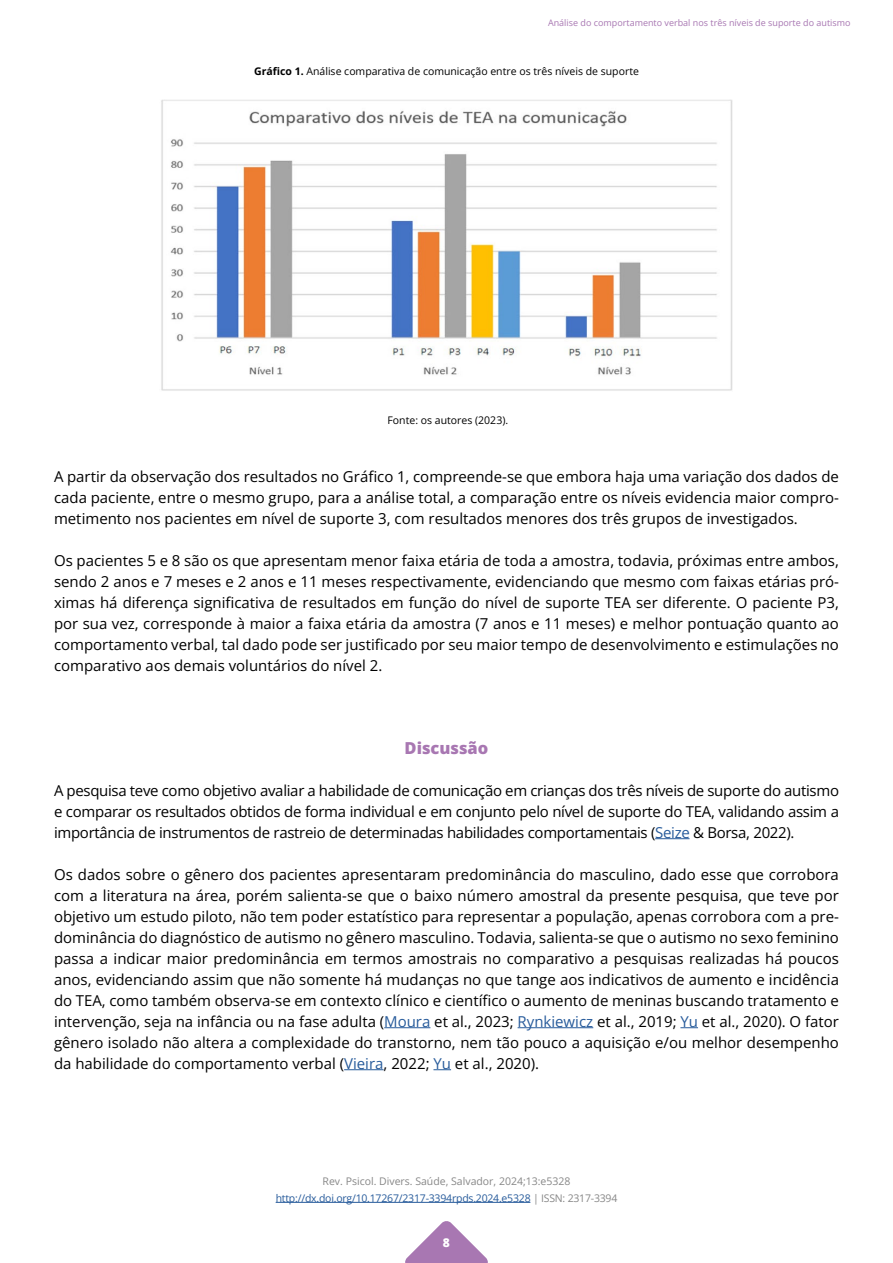
<style>
.page{position:relative;width:893px;height:1263px;background:#fff}
.page>*{position:absolute;margin:0;border:0;box-sizing:border-box;transform-origin:0 0}
.t1{font:800 16.5px "Open Sans";color:#a877b2}
.t2{font:15px/21px "Open Sans";color:#000;text-align:justify}
.t3{font:800 12px "Open Sans";color:#fff}
.t4{font:10.5px/16.5px "Open Sans";letter-spacing:-.02em;color:#878787;text-align:center}
.t5{font:10.5px "Open Sans";color:#000}
.t6{font:9px "Open Sans";color:#a877b2}
.s1{font-weight:700}
.s2{color:#275b9b}
</style>
<div class="page">
<svg style="left:405px;top:1221px;width:83px;height:42px"></svg>
<hr style="left:276px;top:1202px;width:254px;height:1px;background:#275b9b">
<img style="left:161px;top:99px;width:572px;height:292px">
<hr style="left:655px;top:838px;width:34px;height:1px;background:#275b9b">
<hr style="left:384px;top:1027px;width:46px;height:1px;background:#275b9b">
<hr style="left:518px;top:1027px;width:75px;height:1px;background:#275b9b">
<svg style="left:680px;top:1027px;width:18px;height:1px"></svg>
<hr style="left:344px;top:1069px;width:40px;height:1px;background:#275b9b">
<svg style="left:433px;top:1069px;width:18px;height:1px"></svg>
<p class="t6" style="left:548px;top:16px;width:304px">Análise do comportamento verbal nos três níveis de suporte do autismo</p>
<p class="t5" style="left:254px;top:64px;width:386px"><span class="s1">Gráfico 1.</span> Análise comparativa de comunicação entre os três níveis de suporte</p>
<p class="t5" style="left:388px;top:413px;width:122px">Fonte: os autores (2023).</p>
<p class="t2" style="left:54px;top:466px;width:786px">A partir da observação dos resultados no Gráfico 1, compreende-se que embora haja uma variação dos dados de cada paciente, entre o mesmo grupo, para a análise total, a comparação entre os níveis evidencia maior compro&shy;metimento nos pacientes em nível de suporte 3, com resultados menores dos três grupos de investigados.</p>
<p class="t2" style="left:54px;top:550px;width:786px">Os pacientes 5 e 8 são os que apresentam menor faixa etária de toda a amostra, todavia, próximas entre ambos, sendo 2 anos e 7 meses e 2 anos e 11 meses respectivamente, evidenciando que mesmo com faixas etárias pró&shy;ximas há diferença significativa de resultados em função do nível de suporte TEA ser diferente. O paciente P3, por sua vez, corresponde à maior a faixa etária da amostra (7 anos e 11 meses) e melhor pontuação quanto ao comportamento verbal, tal dado pode ser justificado por seu maior tempo de desenvolvimento e estimulações no comparativo aos demais voluntários do nível 2.</p>
<p class="t1" style="left:405px;top:735px;width:85px">Discussão</p>
<p class="t2" style="left:54px;top:780px;width:787px">A pesquisa teve como objetivo avaliar a habilidade de comunicação em crianças dos três níveis de suporte do autismo e comparar os resultados obtidos de forma individual e em conjunto pelo nível de suporte do TEA, validando assim a importância de instrumentos de rastreio de determinadas habilidades comportamentais (<span class="s2">Seize</span> &amp; Borsa, 2022).</p>
<p class="t2" style="left:54px;top:864px;width:786px">Os dados sobre o gênero dos pacientes apresentaram predominância do masculino, dado esse que corrobora com a literatura na área, porém salienta-se que o baixo número amostral da presente pesquisa, que teve por objetivo um estudo piloto, não tem poder estatístico para representar a população, apenas corrobora com a pre&shy;dominância do diagnóstico de autismo no gênero masculino. Todavia, salienta-se que o autismo no sexo feminino passa a indicar maior predominância em termos amostrais no comparativo a pesquisas realizadas há poucos anos, evidenciando assim que não somente há mudanças no que tange aos indicativos de aumento e incidência do TEA, como também observa-se em contexto clínico e científico o aumento de meninas buscando tratamento e intervenção, seja na infância ou na fase adulta (<span class="s2">Moura</span> et al., 2023; <span class="s2">Rynkiewicz</span> et al., 2019; <span class="s2">Yu</span> et al., 2020). O fator gênero isolado não altera a complexidade do transtorno, nem tão pouco a aquisição e/ou melhor desempenho da habilidade do comportamento verbal (<span class="s2">Vieira</span>, 2022; <span class="s2">Yu</span> et al., 2020).</p>
<p class="t4" style="left:276px;top:1173px;width:343px">Rev. Psicol. Divers. Saúde, Salvador, 2024;13:e5328 <span class="s2">http://dx.doi.org/10.17267/2317-3394rpds.2024.e5328</span> | ISSN: 2317-3394</p>
<p class="t3" style="left:443px;top:1233px;width:9px">8</p>
</div>
